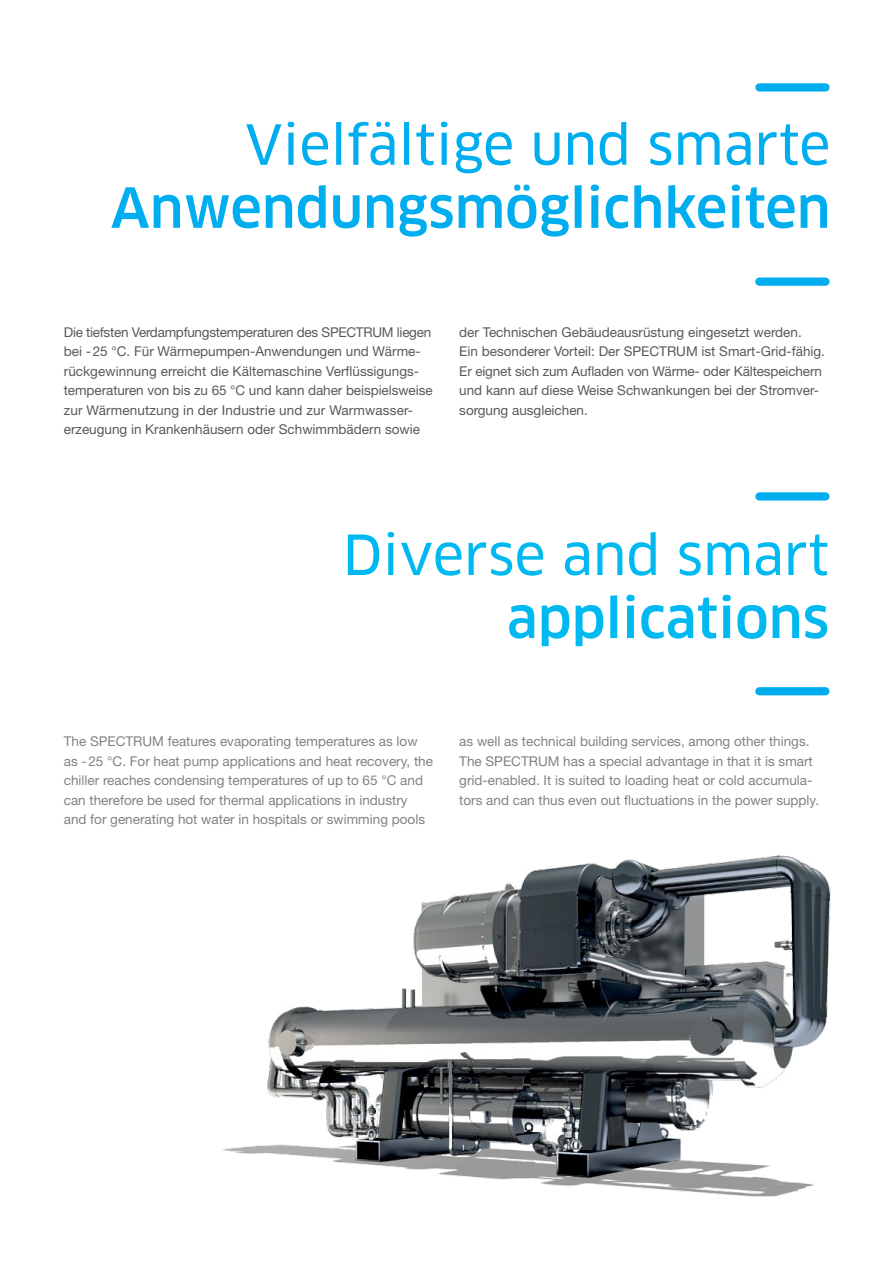
<style>
.page{position:relative;width:893px;height:1263px;background:#fff}
.page>*{position:absolute;margin:0;border:0;box-sizing:border-box;transform-origin:0 0}
.t1{font:500 54px "Clan Pro";color:#00aeef}
.t2{font:54px "Clan Pro News";color:#00aeef}
.t3{font:54px "Clan Pro News";color:#00b9f1}
.t4{font:500 54px "Clan Pro";color:#00b9f1}
.t5{font:13.5px/19.5px "Helvetica Neue LT Std";color:#58595b}
.t6{font:13.5px/19.5px "Helvetica Neue LT Std";color:#808285}
</style>
<div class="page">
<img style="left:223px;top:855px;width:608px;height:342px">
<div style="left:759px;top:277px;width:66px;height:9px;background:#00aeef"></div>
<div style="left:759px;top:687px;width:66px;height:8px;background:#00aeef"></div>
<div style="left:759px;top:83px;width:67px;height:9px;background:#00aeef"></div>
<div style="left:759px;top:492px;width:66px;height:8px;background:#00aeef"></div>
<h1 class="t2" style="left:245px;top:113px;width:587px">Vielfältige und smarte</h1>
<h1 class="t1" style="left:111px;top:176px;width:721px">Anwendungsmöglichkeiten</h1>
<p class="t5" style="left:64px;top:322px;width:370px">Die tiefsten Verdampfungstemperaturen des SPECTRUM liegen bei -25 °C. Für Wärmepumpen-Anwendungen und Wärme&shy;rückgewinnung erreicht die Kältemaschine Verflüssigungs&shy;temperaturen von bis zu 65 °C und kann daher beispielsweise zur Wärmenutzung in der Industrie und zur Warmwasser&shy;erzeugung in Krankenhäusern oder Schwimmbädern sowie</p>
<p class="t5" style="left:459px;top:322px;width:367px">der Technischen Gebäudeausrüstung eingesetzt werden.<br>Ein besonderer Vorteil: Der SPECTRUM ist Smart-Grid-fähig.<br>Er eignet sich zum Aufladen von Wärme- oder Kältespeichern und kann auf diese Weise Schwankungen bei der Stromver&shy;sorgung ausgleichen.</p>
<h1 class="t3" style="left:343px;top:523px;width:488px">Diverse and smart</h1>
<h1 class="t4" style="left:507px;top:587px;width:324px">applications</h1>
<p class="t6" style="left:64px;top:732px;width:371px">The SPECTRUM features evaporating temperatures as low as -25 °C. For heat pump applications and heat recovery, the chiller reaches condensing temperatures of up to 65 °C and can therefore be used for thermal applications in industry and for generating hot water in hospitals or swimming pools</p>
<p class="t6" style="left:459px;top:731px;width:361px">as well as technical building services, among other things.<br>The SPECTRUM has a special advantage in that it is smart grid-enabled. It is suited to loading heat or cold accumula&shy;tors and can thus even out fluctuations in the power supply.</p>
</div>
